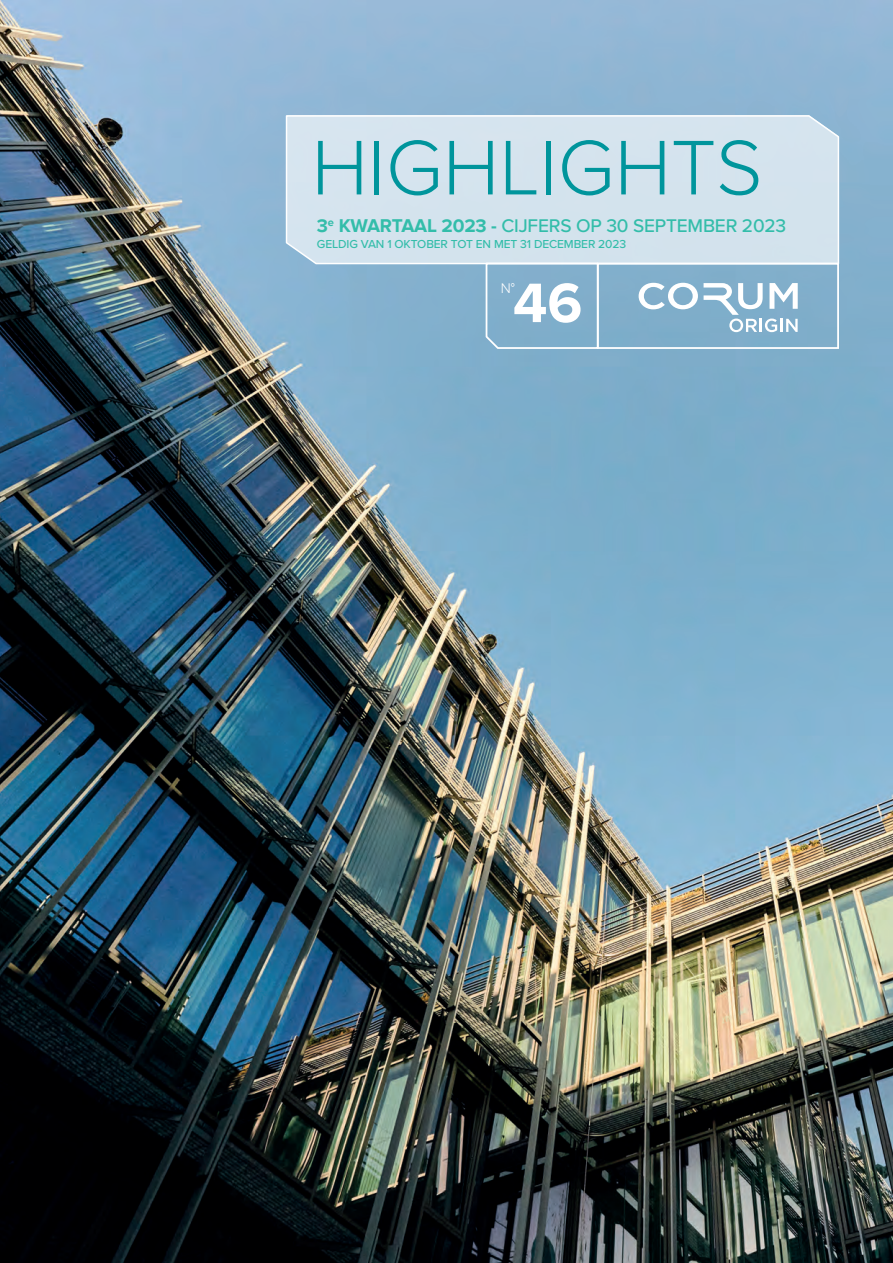
<style>
.page{position:relative;width:893px;height:1263px;background:#fff}
.page>*{position:absolute;margin:0;border:0;box-sizing:border-box;transform-origin:0 0}
.t1{font:300 80.25px "Proxima Nova";color:#00959c}
.t2{font:700 57.6px "Proxima Nova";color:#fff}
.t3{font:500 19.05px "Proxima Nova";letter-spacing:-.01em;color:#33bdaa}
.t4{font:300 14.4px "Proxima Nova";color:#fff}
.t5{font:500 12px "Proxima Nova";letter-spacing:-.01em;color:#33bdaa}
.s1{font-weight:700}
</style>
<div class="page">
<img style="left:0;top:0;width:893px;height:1263px">
<div style="left:285px;top:114px;width:555px;height:151px;background:#d4e3ee"></div>
<svg style="left:639px;top:283px;width:59px;height:26px"></svg>
<svg style="left:704px;top:283px;width:94px;height:49px"></svg>
<div style="left:597px;top:263px;width:242px;height:86px;border:2px solid #fff"></div>
<svg style="left:484px;top:262px;width:116px;height:88px;background:#8ab4cf"></svg>
<h1 class="t1" style="left:311px;top:122px;width:453px">HIGHLIGHTS</h1>
<p class="t3" style="left:317px;top:211px;width:471px"><span class="s1">3</span><sup>e</sup> <span class="s1">KWARTAAL 2023 -</span> CIJFERS OP 30 SEPTEMBER 2023</p>
<p class="t5" style="left:317px;top:235px;width:311px">GELDIG VAN 1 OKTOBER TOT EN MET 31 DECEMBER 2023</p>
<h2 class="t2" style="left:513px;top:270px;width:71px">46</h2>
<p class="t4" style="left:501px;top:280px;width:16px">N°</p>
</div>
